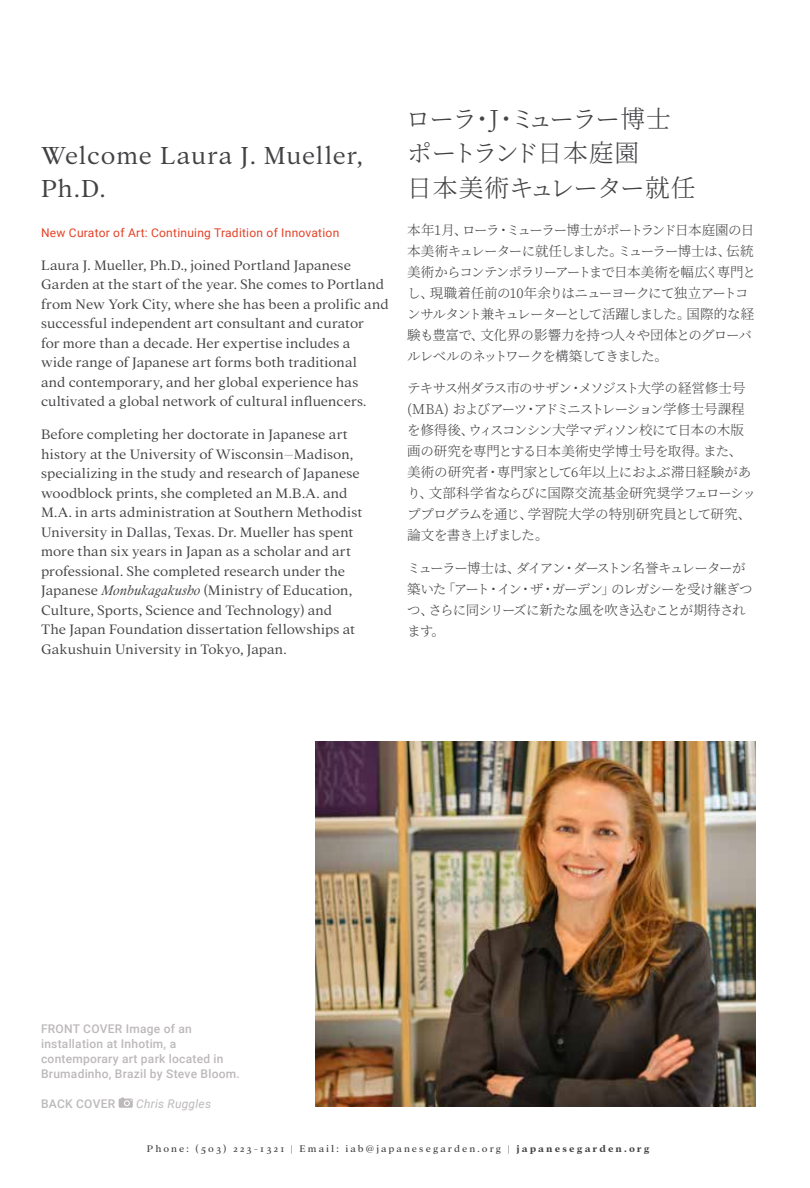
<style>
.page{position:relative;width:810px;height:1188px;background:#fff}
.page>*{position:absolute;margin:0;border:0;box-sizing:border-box;transform-origin:0 0}
.t1{font:300 27px/33px "Addington CF";letter-spacing:.025em;color:#434144}
.t2{font:300 24.75px/34.5px "Noto Serif CJ Kjp";letter-spacing:-.045em;color:#434144}
.t3{font:300 15px/19.5px "Addington CF";color:#434144}
.t4{font:300 13.5px/21px "Noto Serif CJ Kjp";letter-spacing:-.055em;color:#434144}
.t5{font:300 13.5px/21px "Noto Serif CJ Kjp";letter-spacing:-.035em;color:#434144}
.t6{font:500 12px/15px "Roboto";letter-spacing:.02em;color:#bdb9ba}
.t7{font:12px "Roboto";letter-spacing:.02em;color:#e44126}
.t8{font:italic 12px "Roboto";letter-spacing:.02em;color:#bdb9ba}
.t9{font:10.5px "Addington CF";letter-spacing:.195em;color:#434144}
.s1{font-style:italic}
.s2{font-weight:700}
</style>
<div class="page">
<img style="left:316px;top:742px;width:440px;height:365px">
<svg style="left:119px;top:1097px;width:14px;height:11px"></svg>
<h1 class="t1" style="left:41px;top:139px;width:323px">Welcome Laura J. Mueller,<br>Ph.D.</h1>
<p class="t7" style="left:41px;top:224px;width:300px">New Curator of Art: Continuing Tradition of Innovation</p>
<p class="t3" style="left:41px;top:255px;width:349px">Laura J. Mueller, Ph.D., joined Portland Japanese Garden at the start of the year. She comes to Portland from New York City, where she has been a prolific and successful independent art consultant and curator<br>for more than a decade. Her expertise includes a<br>wide range of Japanese art forms both traditional<br>and contemporary, and her global experience has cultivated a global network of cultural influencers.</p>
<p class="t3" style="left:41px;top:425px;width:323px">Before completing her doctorate in Japanese art history at the University of Wisconsin–Madison, specializing in the study and research of Japanese woodblock prints, she completed an M.B.A. and M.A. in arts administration at Southern Methodist University in Dallas, Texas. Dr. Mueller has spent more than six years in Japan as a scholar and art professional. She completed research under the Japanese <span class="s1">Monbukagakusho</span> (Ministry of Education, Culture, Sports, Science and Technology) and<br>The Japan Foundation dissertation fellowships at Gakushuin University in Tokyo, Japan.</p>
<h2 class="t2" style="left:406px;top:102px;width:292px">ローラ・J・ミューラー博士ポートランド日本庭園<br>日本美術キュレーター就任</h2>
<p class="t4" style="left:407px;top:220px;width:350px">本年1月、ローラ・ミューラー博士がポートランド日本庭園の日本美術キュレーターに就任しました。ミューラー博士は、伝統美術からコンテンポラリーアートまで日本美術を幅広く専門とし、現職着任前の10年余りはニューヨークにて独立アートコンサルタント兼キュレーターとして活躍しました。国際的な経験も豊富で、文化界の影響力を持つ人々や団体とのグローバルレベルのネットワークを構築してきました。</p>
<p class="t5" style="left:407px;top:378px;width:350px">テキサス州ダラス市のサザン・メソジスト大学の経営修士号(MBA) およびアーツ・アドミニストレーション学修士号課程を修得後、ウィスコンシン大学マディソン校にて日本の木版画の研究を専門とする日本美術史学博士号を取得。また、美術の研究者・専門家として6年以上におよぶ滞日経験があり、文部科学省ならびに国際交流基金研究奨学フェローシッププログラムを通じ、学習院大学の特別研究員として研究、論文を書き上げました。</p>
<p class="t4" style="left:407px;top:558px;width:347px">ミューラー博士は、ダイアン・ダーストン名誉キュレーターが築いた「アート・イン・ザ・ガーデン」のレガシーを受け継ぎつつ、さらに同シリーズに新たな風を吹き込むことが期待されます。</p>
<p class="t6" style="left:41px;top:1021px;width:200px">FRONT COVER Image of an installation at Inhotim, a contemporary art park located in<br>Brumadinho, Brazil by Steve Bloom.</p>
<p class="t6" style="left:41px;top:1096px;width:76px">BACK COVER</p>
<p class="t8" style="left:136px;top:1095px;width:76px">Chris Ruggles</p>
<p class="t9" style="left:147px;top:1142px;width:504px">Phone: (503) 223-1321 | Email: iab@japanesegarden.org | <span class="s2">japanesegarden.org</span></p>
</div>
